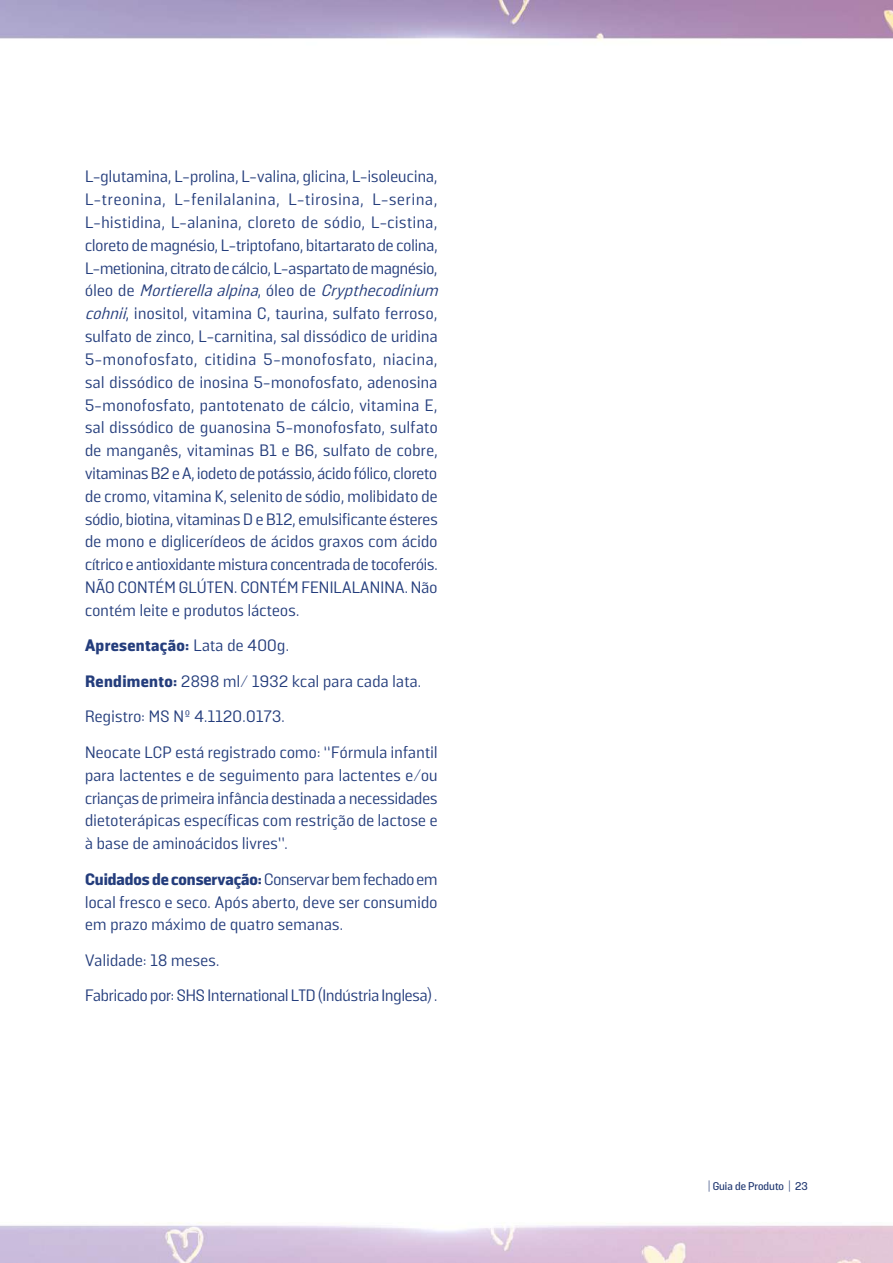
<style>
.page{position:relative;width:893px;height:1263px;background:#fff}
.page>*{position:absolute;margin:0;border:0;box-sizing:border-box;transform-origin:0 0}
.t1{font:16.5px/22.8px "Solido";letter-spacing:.02em;color:#243d7c}
.t2{font:16.5px/35.5px "Solido";letter-spacing:-.005em;color:#243d7c}
.t3{font:500 11.25px "Solido";color:#213871}
.s1{font-style:italic}
.s2{font-weight:800}
</style>
<div class="page">
<img style="left:0;top:0;width:893px;height:1263px">
<p class="t1" style="left:85px;top:166px;width:359px">L-glutamina, L-prolina, L-valina, glicina, L-isoleucina, L-treonina, L-fenilalanina, L-tirosina, L-serina, L-histidina, L-alanina, cloreto de sódio, L-cistina, cloreto de magnésio, L-triptofano, bitartarato de colina, L-metionina, citrato de cálcio, L-aspartato de magnésio, ó l e o d e <span class="s1">Mortierellaalpina</span>, ó l e o d e <span class="s1">Crypthecodinium cohnii</span>, inositol, vitamina C, taurina, sulfato ferroso, sulfato de zinco, L-carnitina, sal dissódico de uridina 5-monofosfato, citidina 5-monofosfato, niacina, sal dissódico de inosina 5-monofosfato, adenosina 5-monofosfato, pantotenato de cálcio, vitamina E, sal dissódico de guanosina 5-monofosfato, sulfato de manganês, vitaminas B1 e B6, sulfato de cobre, vitaminas B2 e A, iodeto de potássio, ácido fólico, cloreto de cromo, vitamina K, selenito de sódio, molibidato de sódio, biotina, vitaminas D e B12, emulsificante ésteres de mono e diglicerídeos de ácidos graxos com ácido cítrico e antioxidante mistura concentrada de tocoferóis.<br>NÃO CONTÉM GLÚTEN. CONTÉM FENILALANINA. Não contém leite e produtos lácteos.</p>
<p class="t1" style="left:85px;top:628px;width:354px;line-height:35.5px"><span class="s2">Apresentação:</span> Lata de 400g.<br><span class="s2">Rendimento:</span> 2898 ml/ 1932 kcal para cada lata.<br>Registro: MS Nº 4.1120.0173.<br>Neocate LCP está registrado como: “Fórmula infantil</p>
<p class="t1" style="left:85px;top:764px;width:354px;text-align:justify">para lactentes e de seguimento para lactentes e/ou crianças de primeira infância destinada a necessidades dietoterápicas específicas com restrição de lactose e à base de aminoácidos livres”.</p>
<p class="t1" style="left:85px;top:868px;width:354px;text-align:justify"><span class="s2">Cuidados de conservação:</span> Conservar bem fechado em local fresco e seco. Após aberto, deve ser consumido em prazo máximo de quatro semanas.</p>
<p class="t2" style="left:85px;top:943px;width:354px">Validade: 18 meses.<br>Fabricado por: SHS International LTD (Indústria Inglesa) .</p>
<p class="t3" style="left:708px;top:1180px;width:101px">| Guia de Produto | 23</p>
</div>
